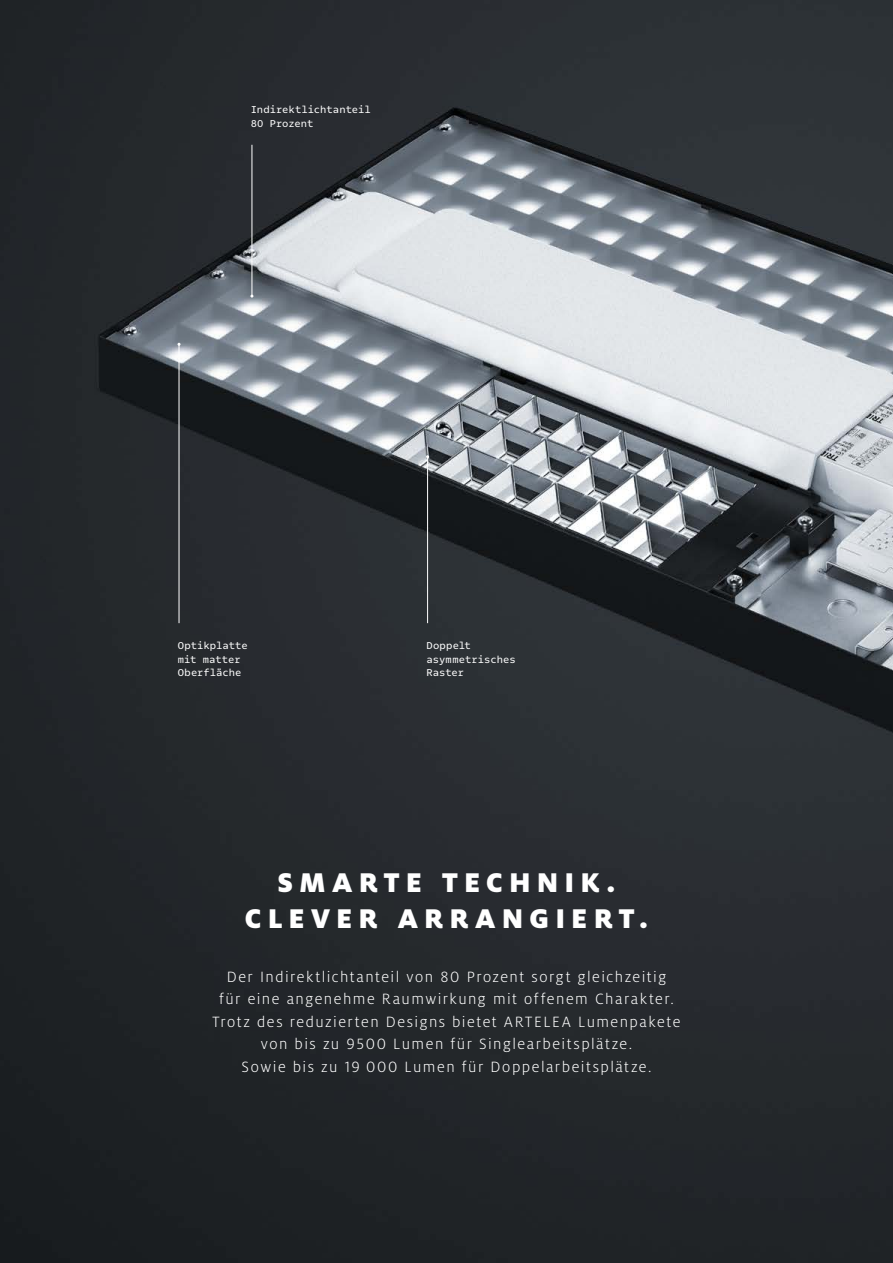
<style>
.page{position:relative;width:893px;height:1263px;background:#fff}
.page>*{position:absolute;margin:0;border:0;box-sizing:border-box;transform-origin:0 0}
.t1{font:900 30px/36px "Milo Pro";letter-spacing:.205em;color:#fff;text-align:center}
.t2{font:300 16.5px/22.5px "Milo Pro";letter-spacing:.09em;color:#fff;text-align:center}
.t3{font:10.5px/13.5px "Odisseia";color:#fff}
</style>
<div class="page">
<img style="left:0;top:0;width:893px;height:1263px">
<hr style="left:179px;top:344px;width:1px;height:279px;background:#fff">
<hr style="left:427px;top:457px;width:1px;height:166px;background:#fff">
<hr style="left:252px;top:145px;width:1px;height:151px;background:#fff">
<p class="t3" style="left:251px;top:103px;width:121px">Indirektlichtanteil<br>80 Prozent</p>
<p class="t3" style="left:178px;top:639px;width:71px">Optikplatte mit matter<br>Oberfläche</p>
<p class="t3" style="left:426px;top:639px;width:91px">Doppelt asymmetrisches<br>Raster</p>
<h1 class="t1" style="left:245px;top:864px;width:405px">SMARTE TECHNIK.<br>CLEVER ARRANGIERT.</h1>
<p class="t2" style="left:213px;top:965px;width:469px">Der Indirektlichtanteil von 80 Prozent sorgt gleichzeitig<br>für eine angenehme Raumwirkung mit offenem Charakter.<br>Trotz des reduzierten Designs bietet ARTELEA Lumenpakete von bis zu 9500 Lumen für Singlearbeitsplätze.<br>Sowie bis zu 19 000 Lumen für Doppelarbeitsplätze.</p>
</div>
